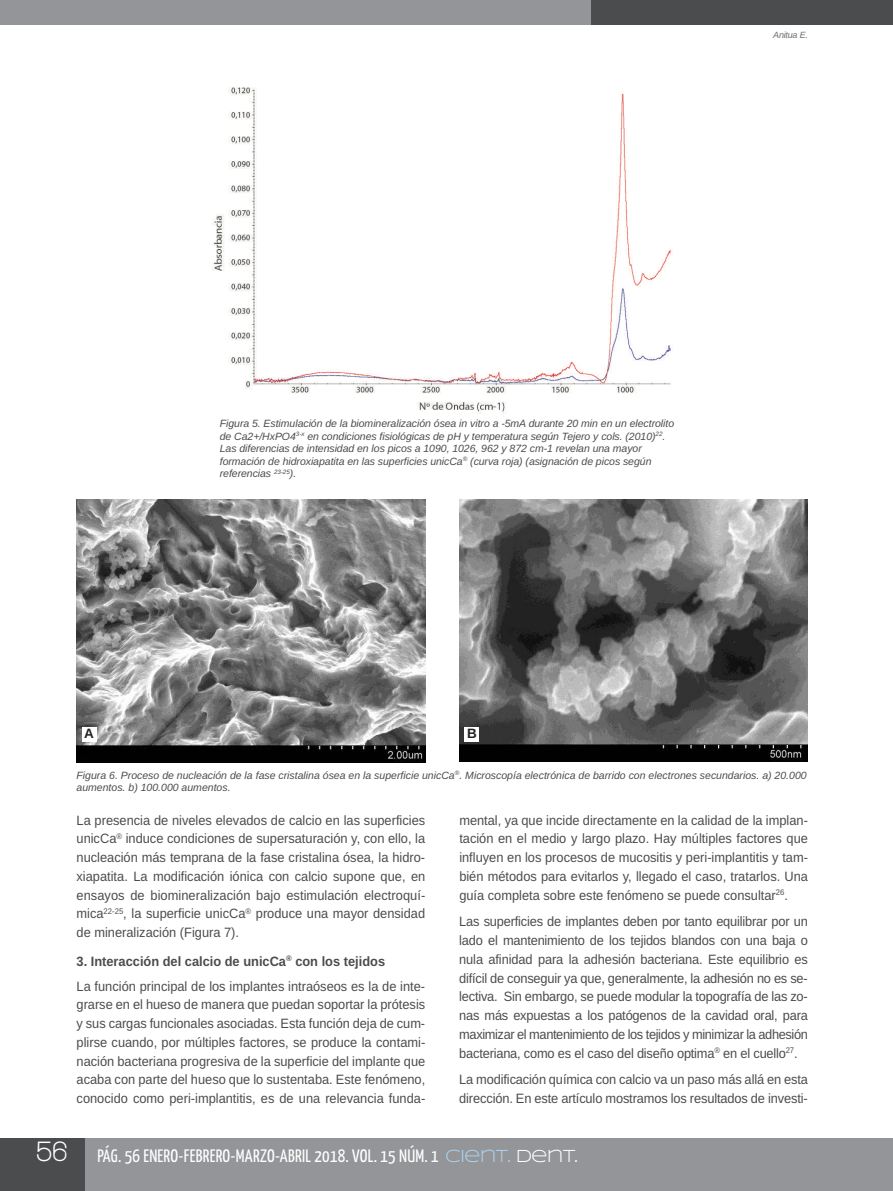
<style>
.page{position:relative;width:893px;height:1191px;background:#fff}
.page>*{position:absolute;margin:0;border:0;box-sizing:border-box;transform-origin:0 0}
.t1{font:18px "Yanone Kaffeesatz";letter-spacing:.015em;color:#fff}
.t2{font:13.5px/18.8px "Arimo";color:#4b4c4d;text-align:justify;scale:.95 1}
.t3{font:700 13.5px "Arimo";color:#231f20}
.t4{font:italic 10.5px/12.6px "Arimo";letter-spacing:-.005em;color:#4b4c4d}
.t5{font:italic 9px "Arimo";letter-spacing:-.025em;color:#6c6d70}
.s1{font-weight:700}
.s2{font-family:"Walkway";font-weight:700;font-size:30px}
.s3{font-family:"Syncopate";color:#add2ed}
.s4{font-family:"Syncopate"}
</style>
<div class="page">
<div style="left:0;top:1138px;width:893px;height:53px;background:#939598"></div>
<div style="left:0;top:0;width:599px;height:25px;background:#939598"></div>
<div style="left:591px;top:0;width:302px;height:25px;background:#4b4c4d"></div>
<div style="left:0;top:1138px;width:85px;height:53px;background:#4b4c4d"></div>
<img style="left:212px;top:87px;width:461px;height:327px">
<img style="left:77px;top:499px;width:349px;height:263px">
<img style="left:460px;top:499px;width:347px;height:262px">
<div style="left:82px;top:727px;width:14px;height:15px;background:#fff"></div>
<div style="left:465px;top:727px;width:14px;height:15px;background:#fff"></div>
<p class="t5" style="left:773px;top:29px;width:36px">Anitua E.</p>
<p class="t4" style="left:220px;top:417px;width:456px">Figura 5. Estimulación de la biomineralización ósea in vitro a -5mA durante 20 min en un electrolito de Ca2+/HxPO4<sup>3-x</sup> en condiciones fisiológicas de pH y temperatura según Tejero y cols. (2010)<sup>22</sup>.<br>Las diferencias de intensidad en los picos a 1090, 1026, 962 y 872 cm-1 revelan una mayor formación de hidroxiapatita en las superficies unicCa<sup>®</sup> (curva roja) (asignación de picos según referencias <sup>23-25</sup>).</p>
<p class="t3" style="left:84px;top:724px;width:11px">A</p>
<p class="t3" style="left:467px;top:724px;width:11px">B</p>
<p class="t4" style="left:77px;top:768px;width:732px">Figura 6. Proceso de nucleación de la fase cristalina ósea en la superficie unicCa<sup>®</sup>. Microscopía electrónica de barrido con electrones secundarios. a) 20.000 aumentos. b) 100.000 aumentos.</p>
<p class="t2" style="left:77px;top:810px;width:369px">La presencia de niveles elevados de calcio en las superficies unicCa<sup>®</sup> induce condiciones de supersaturación y, con ello, la nucleación más temprana de la fase cristalina ósea, la hidro&shy;xiapatita. La modificación iónica con calcio supone que, en ensayos de biomineralización bajo estimulación electroquí&shy;mica<sup>22-25</sup>, la superficie unicCa<sup>®</sup> produce una mayor densidad de mineralización (Figura 7).</p>
<p class="t2" style="left:77px;top:948px;width:369px;line-height:24.9px"><span class="s1">3. Interacción del calcio de unicCa</span><sup>®</sup> <span class="s1">con los tejidos<br></span>La función principal de los implantes intraóseos es la de inte-</p>
<p class="t2" style="left:77px;top:995px;width:369px">grarse en el hueso de manera que puedan soportar la prótesis y sus cargas funcionales asociadas. Esta función deja de cum&shy;plirse cuando, por múltiples factores, se produce la contami&shy;nación bacteriana progresiva de la superficie del implante que acaba con parte del hueso que lo sustentaba. Este fenómeno, conocido como peri-implantitis, es de una relevancia funda-</p>
<p class="t2" style="left:459px;top:810px;width:369px">mental, ya que incide directamente en la calidad de la implan&shy;tación en el medio y largo plazo. Hay múltiples factores que influyen en los procesos de mucositis y peri-implantitis y tam&shy;bién métodos para evitarlos y, llegado el caso, tratarlos. Una guía completa sobre este fenómeno se puede consultar<sup>26</sup>.</p>
<p class="t2" style="left:459px;top:912px;width:369px">Las superficies de implantes deben por tanto equilibrar por un lado el mantenimiento de los tejidos blandos con una baja o nula afinidad para la adhesión bacteriana. Este equilibrio es difícil de conseguir ya que, generalmente, la adhesión no es se&shy;lectiva. Sin embargo, se puede modular la topografía de las zo&shy;nas más expuestas a los patógenos de la cavidad oral, para maximizar el mantenimiento de los tejidos y minimizar la adhesión bacteriana, como es el caso del diseño optima<sup>®</sup> en el cuello<sup>27</sup>.</p>
<p class="t2" style="left:459px;top:1070px;width:369px">La modificación química con calcio va un paso más allá en esta dirección. En este artículo mostramos los resultados de investi-</p>
<h1 class="t1" style="left:37px;top:1144px;width:543px"><span class="s2">56</span> PÁG. 56 ENERO-FEBRERO-MARZO-ABRIL 2018. VOL. 15 NÚM. 1 <span class="s3">CIENT.</span> <span class="s4">DENT.</span></h1>
</div>
